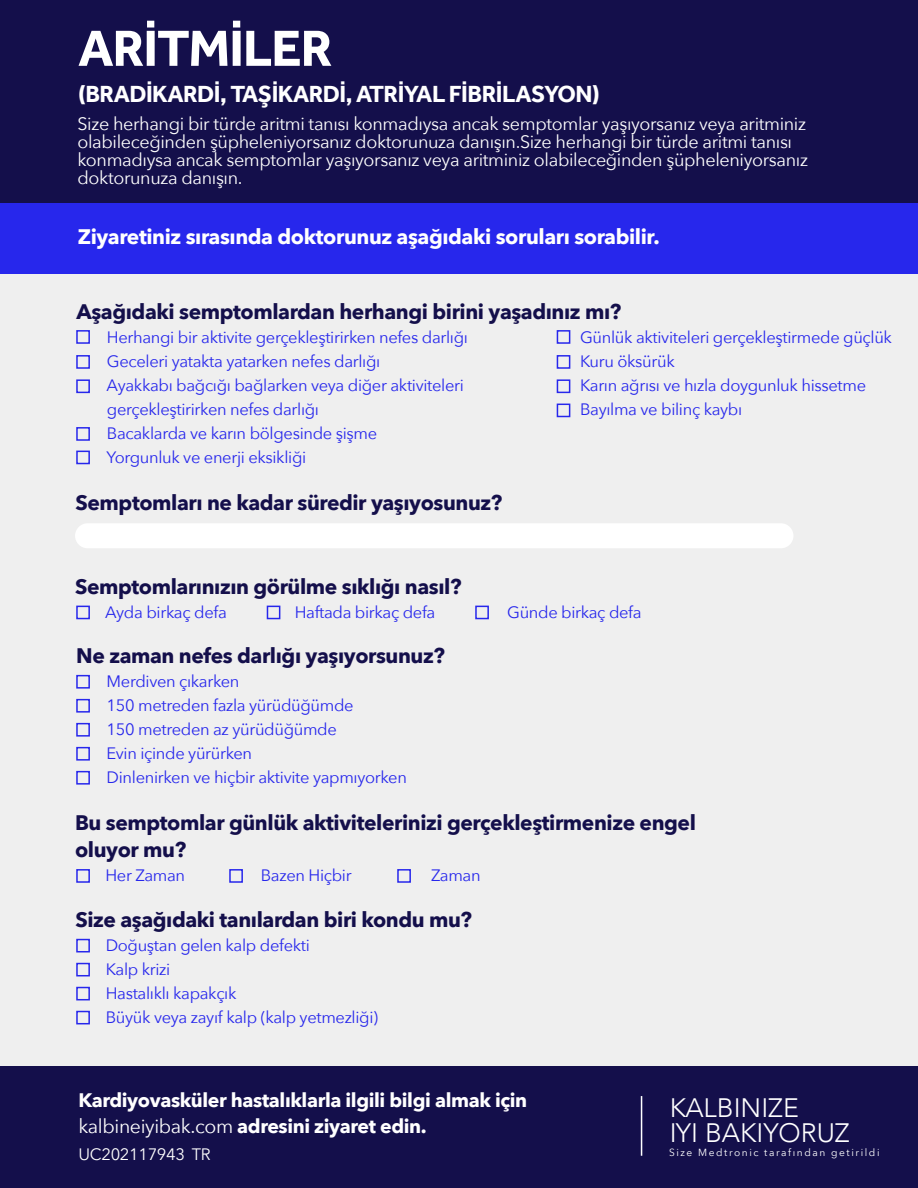
<style>
.page{position:relative;width:918px;height:1188px;background:#fff}
.page>*{position:absolute;margin:0;border:0;box-sizing:border-box;transform-origin:0 0}
.t1{font:700 52.5px "Effra";letter-spacing:-.02em;color:#fff}
.t2{font:300 26.7px/24.6px "Avenir";color:#fff}
.t3{font:700 24px "Effra";letter-spacing:-.02em;color:#fff}
.t4{font:700 21px/26.5px "Avenir Next";letter-spacing:-.02em;color:#140f4b}
.t5{font:700 21px "Avenir Next";letter-spacing:-.02em;color:#fff}
.t6{font:700 19.5px/26.5px "Avenir Next";letter-spacing:-.02em;color:#fff}
.t7{font:18px/18px "Avenir Next";letter-spacing:-.02em;color:#fff}
.t8{font:16.5px/24px "Avenir Next";letter-spacing:-.02em;color:#2727ec}
.t9{font:16.5px "Avenir Next";letter-spacing:-.02em;color:#fff}
.t10{font:10.2px "Avenir Next World";letter-spacing:.155em;color:#fff}
.s1{font-weight:400}
</style>
<div class="page">
<div style="left:0;top:273px;width:918px;height:794px;background:#efefef"></div>
<div style="left:75px;top:523px;width:718px;height:25px;background:#fff;border-radius:12px"></div>
<div style="left:76px;top:330px;width:14px;height:14px;border:2px solid #2727ec"></div>
<div style="left:76px;top:379px;width:14px;height:14px;border:2px solid #2727ec"></div>
<div style="left:76px;top:427px;width:14px;height:14px;border:2px solid #2727ec"></div>
<div style="left:76px;top:451px;width:14px;height:13px;border:2px solid #2727ec"></div>
<div style="left:76px;top:355px;width:14px;height:14px;border:2px solid #2727ec"></div>
<div style="left:557px;top:330px;width:13px;height:14px;border:2px solid #2727ec"></div>
<div style="left:557px;top:379px;width:13px;height:14px;border:2px solid #2727ec"></div>
<div style="left:557px;top:404px;width:13px;height:13px;border:2px solid #2727ec"></div>
<div style="left:557px;top:355px;width:13px;height:14px;border:2px solid #2727ec"></div>
<div style="left:76px;top:939px;width:14px;height:13px;border:2px solid #2727ec"></div>
<div style="left:76px;top:987px;width:14px;height:13px;border:2px solid #2727ec"></div>
<div style="left:76px;top:1011px;width:14px;height:13px;border:2px solid #2727ec"></div>
<div style="left:76px;top:963px;width:14px;height:13px;border:2px solid #2727ec"></div>
<div style="left:76px;top:675px;width:14px;height:14px;border:2px solid #2727ec"></div>
<div style="left:76px;top:699px;width:14px;height:14px;border:2px solid #2727ec"></div>
<div style="left:76px;top:723px;width:14px;height:14px;border:2px solid #2727ec"></div>
<div style="left:76px;top:747px;width:14px;height:14px;border:2px solid #2727ec"></div>
<div style="left:76px;top:771px;width:14px;height:14px;border:2px solid #2727ec"></div>
<div style="left:76px;top:869px;width:14px;height:14px;border:2px solid #2727ec"></div>
<div style="left:229px;top:869px;width:14px;height:14px;border:2px solid #2727ec"></div>
<div style="left:397px;top:869px;width:14px;height:14px;border:2px solid #2727ec"></div>
<div style="left:76px;top:606px;width:14px;height:13px;border:2px solid #2727ec"></div>
<div style="left:267px;top:606px;width:13px;height:13px;border:2px solid #2727ec"></div>
<div style="left:475px;top:606px;width:14px;height:13px;border:2px solid #2727ec"></div>
<div style="left:0;top:203px;width:918px;height:71px;background:#2727ec"></div>
<div style="left:0;top:0;width:918px;height:203px;background:#140f4b"></div>
<div style="left:0;top:1067px;width:918px;height:121px;background:#140f4b"></div>
<hr style="left:641px;top:1096px;width:1px;height:60px;background:#fff">
<h1 class="t1" style="left:78px;top:17px;width:256px">ARİTMİLER</h1>
<h3 class="t3" style="left:78px;top:80px;width:523px">(BRADİKARDİ, TAŞİKARDİ, ATRİYAL FİBRİLASYON)</h3>
<p class="t7" style="left:77px;top:114px;width:732px">Size herhangi bir türde aritmi tanısı konmadıysa ancak semptomlar yaşıyorsanız veya aritminiz olabileceğinden şüpheleniyorsanız doktorunuza danışın.Size herhangi bir türde aritmi tanısı konmadıysa ancak semptomlar yaşıyorsanız veya aritminiz olabileceğinden şüpheleniyorsanız doktorunuza danışın.</p>
<p class="t5" style="left:78px;top:218px;width:583px">Ziyaretiniz sırasında doktorunuz aşağıdaki soruları sorabilir.</p>
<p class="t4" style="left:77px;top:298px;width:546px">Aşağıdaki semptomlardan herhangi birini yaşadınız mı?</p>
<p class="t8" style="left:107px;top:325px;width:363px">Herhangi bir aktivite gerçekleştirirken nefes darlığı Geceleri yatakta yatarken nefes darlığı<br>Ayakkabı bağcığı bağlarken veya diğer aktiviteleri gerçekleştirirken nefes darlığı<br>Bacaklarda ve karın bölgesinde şişme<br>Yorgunluk ve enerji eksikliği</p>
<p class="t8" style="left:580px;top:324px;width:313px">Günlük aktiviteleri gerçekleştirmede güçlük<br>Kuru öksürük<br>Karın ağrısı ve hızla doygunluk hissetme<br>Bayılma ve bilinç kaybı</p>
<p class="t4" style="left:76px;top:489px;width:428px">Semptomları ne kadar süredir yaşıyosunuz?</p>
<p class="t4" style="left:75px;top:573px;width:388px">Semptomlarınızın görülme sıklığı nasıl?</p>
<p class="t8" style="left:105px;top:600px;width:123px">Ayda birkaç defa</p>
<p class="t8" style="left:295px;top:600px;width:142px">Haftada birkaç defa</p>
<p class="t8" style="left:507px;top:600px;width:136px">Günde birkaç defa</p>
<p class="t4" style="left:76px;top:642px;width:370px">Ne zaman nefes darlığı yaşıyorsunuz?</p>
<p class="t8" style="left:107px;top:669px;width:302px">Merdiven çıkarken<br>150 metreden fazla yürüdüğümde<br>150 metreden az yürüdüğümde<br>Evin içinde yürürken<br>Dinlenirken ve hiçbir aktivite yapmıyorken</p>
<p class="t4" style="left:75px;top:809px;width:622px">Bu semptomlar günlük aktivitelerinizi gerçekleştirmenize engel oluyor mu?</p>
<p class="t8" style="left:105px;top:862px;width:81px">Her Zaman</p>
<p class="t8" style="left:261px;top:862px;width:92px">Bazen Hiçbir</p>
<p class="t8" style="left:431px;top:862px;width:51px">Zaman</p>
<p class="t4" style="left:75px;top:906px;width:398px">Size aşağıdaki tanılardan biri kondu mu?</p>
<p class="t8" style="left:106px;top:933px;width:274px">Doğuştan gelen kalp defekti<br>Kalp krizi<br>Hastalıklı kapakçık<br>Büyük veya zayıf kalp (kalp yetmezliği)</p>
<p class="t6" style="left:79px;top:1086px;width:450px">Kardiyovasküler hastalıklarla ilgili bilgi almak için <span class="s1">kalbineiyibak.com</span> adresini ziyaret edin.</p>
<p class="t9" style="left:79px;top:1140px;width:134px">UC202117943 TR</p>
<h2 class="t2" style="left:669px;top:1096px;width:182px">KALBINIZE<br>IYI BAKIYORUZ</h2>
<p class="t10" style="left:669px;top:1145px;width:212px">Size Medtronic tarafından getirildi</p>
</div>
